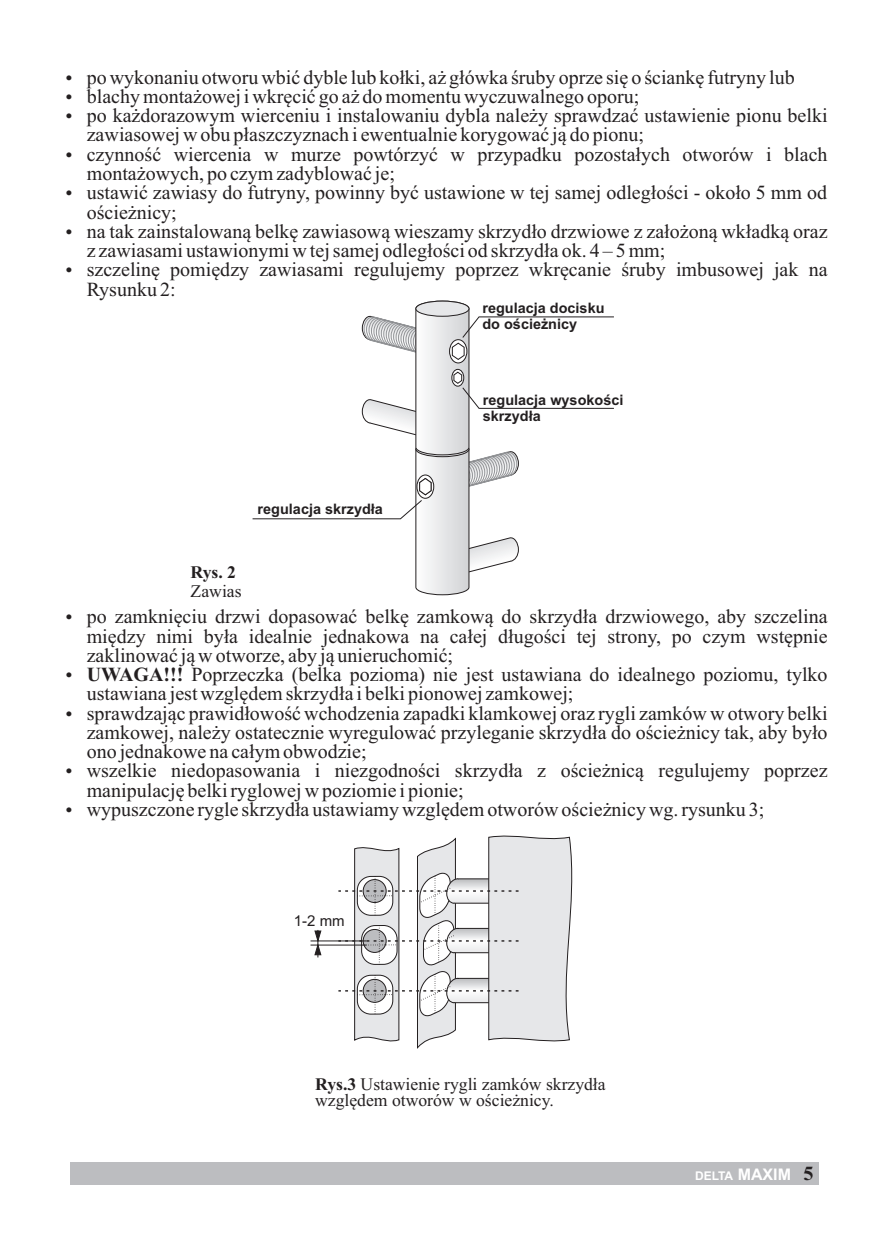
<style>
.page{position:relative;width:885px;height:1236px;background:#fff}
.page>*{position:absolute;margin:0;border:0;box-sizing:border-box;transform-origin:0 0}
.t1{font:20px/19.2px "Times New Roman";color:#231f20}
.t2{font:17.6px/15.6px "Times New Roman";color:#231f20}
.t3{font:700 17.6px "Times New Roman";color:#231f20}
.t4{font:15px "Arial";color:#231f20}
.t5{font:700 14.4px/16.2px "Arial";color:#231f20}
.t6{font:700 12px "Arial";letter-spacing:-.035em;color:#fff}
.s1{font-weight:700}
.s2{font-size:16px}
.s3{font-family:"Times New Roman";font-size:20px;color:#231f20}
</style>
<div class="page">
<div style="left:70px;top:1162px;width:748px;height:23px;background:#bcbdc0"></div>
<svg style="left:252px;top:301px;width:362px;height:294px"></svg>
<svg style="left:338px;top:835px;width:235px;height:214px"></svg>
<hr style="left:310px;top:945px;width:56px;height:1px;background:#231f20">
<hr style="left:310px;top:941px;width:56px;height:1px;background:#231f20">
<svg style="left:314px;top:930px;width:7px;height:27px"></svg>
<p class="t1" style="left:87px;top:69px;width:742px">po wykonaniu otworu wbić dyble lub kołki, aż główka śruby oprze się o ściankę futryny lub blachy montażowej i wkręcić go aż do momentu wyczuwalnego oporu;<br>po każdorazowym wierceniu i instalowaniu dybla należy sprawdzać ustawienie pionu belki zawiasowej w obu płaszczyznach i ewentualnie korygować ją do pionu;<br>czynność wiercenia w murze powtórzyć w przypadku pozostałych otworów i blach montażowych, po czym zadyblować je;<br>ustawić zawiasy do futryny, powinny być ustawione w tej samej odległości - około 5 mm od ościeżnicy;<br>na tak zainstalowaną belkę zawiasową wieszamy skrzydło drzwiowe z założoną wkładką oraz z zawiasami ustawionymi w tej samej odległości od skrzydła ok. 4 – 5 mm;<br>szczelinę pomiędzy zawiasami regulujemy poprzez wkręcanie śruby imbusowej jak na Rysunku 2:</p>
<p class="t5" style="left:482px;top:301px;width:123px">regulacja docisku do ościeżnicy</p>
<p class="t5" style="left:257px;top:503px;width:127px">regulacja skrzydła</p>
<p class="t3" style="left:191px;top:566px;width:47px">Rys. 2</p>
<p class="t2" style="left:191px;top:585px;width:52px">Zawias</p>
<p class="t5" style="left:483px;top:393px;width:142px">regulacja wysokości skrzydła</p>
<p class="t1" style="left:87px;top:609px;width:742px">po zamknięciu drzwi dopasować belkę zamkową do skrzydła drzwiowego, aby szczelina między nimi była idealnie jednakowa na całej długości tej strony, po czym wstępnie zaklinować ją w otworze, aby ją unieruchomić;<br><span class="s1">UWAGA!!!</span> Poprzeczka (belka pozioma) nie jest ustawiana do idealnego poziomu, tylko ustawiana jest względem skrzydła i belki pionowej zamkowej;<br>sprawdzając prawidłowość wchodzenia zapadki klamkowej oraz rygli zamków w otwory belki zamkowej, należy ostatecznie wyregulować przyleganie skrzydła do ościeżnicy tak, aby było ono jednakowe na całym obwodzie;<br>wszelkie niedopasowania i niezgodności skrzydła z ościeżnicą regulujemy poprzez manipulację belki ryglowej w poziomie i pionie;<br>wypuszczone rygle skrzydła ustawiamy względem otworów ościeżnicy wg. rysunku 3;</p>
<p class="t4" style="left:294px;top:915px;width:52px">1-2 mm</p>
<p class="t2" style="left:315px;top:1078px;width:292px"><span class="s1">Rys.3</span> Ustawienie rygli zamków skrzydła względem otworów w ościeżnicy.</p>
<p class="t6" style="left:695px;top:1171px;width:120px">DELTA <span class="s2">MAXIM</span> <span class="s3">5</span></p>
</div>
